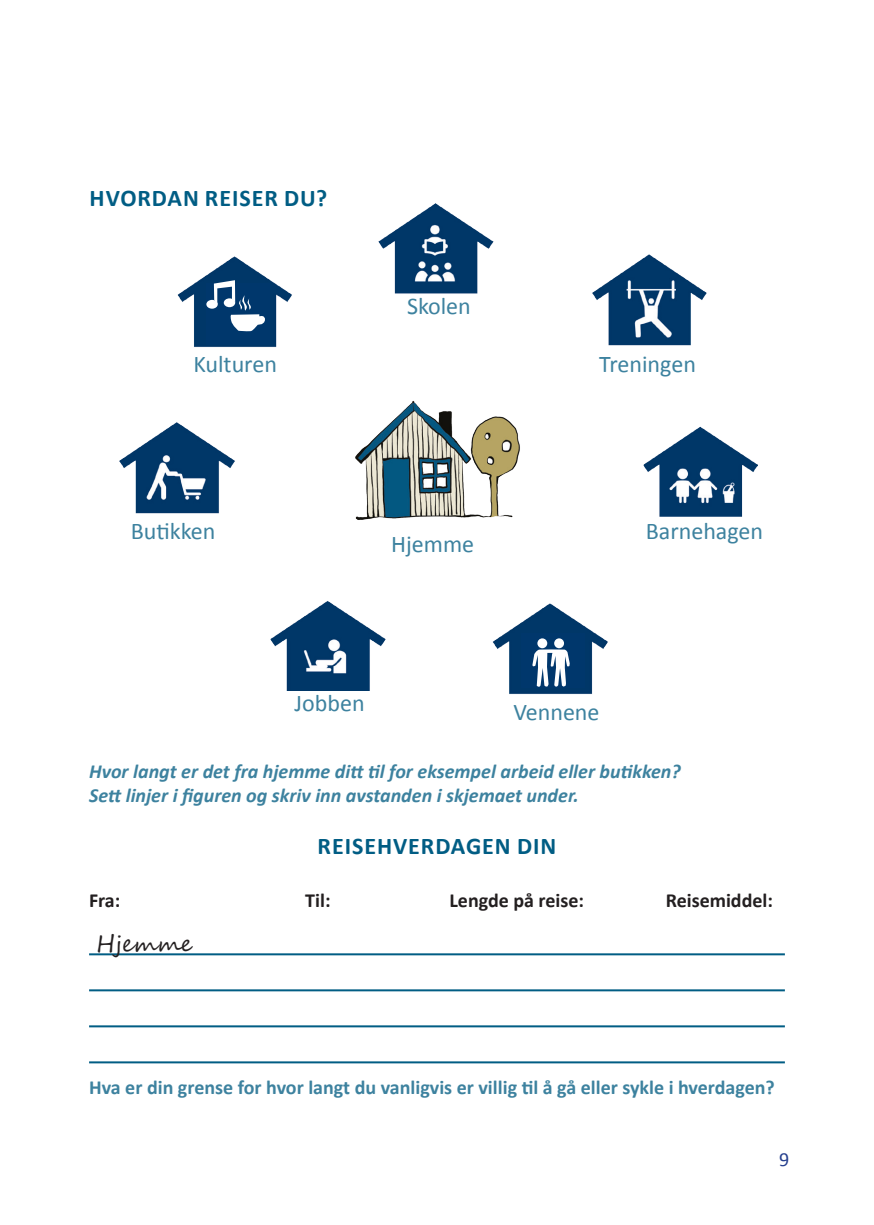
<style>
.page{position:relative;width:874px;height:1225px;background:#fff}
.page>*{position:absolute;margin:0;border:0;box-sizing:border-box;transform-origin:0 0}
.t1{font:24px "Calibri";color:#3d829f}
.t2{font:700 24px "Calibri";letter-spacing:.04em;color:#015d84}
.t3{font:22.8px "Segoe Script";color:#231f20}
.t4{font:italic 700 20px/24px "Calibri";color:#3d829f}
.t5{font:700 20px "Calibri";color:#3d829f}
.t6{font:700 20px "Calibri";color:#231f20}
.t7{font:20px "Calibri";color:#253f8e}
</style>
<div class="page">
<img style="left:378px;top:203px;width:116px;height:91px">
<img style="left:120px;top:422px;width:115px;height:92px">
<img style="left:270px;top:601px;width:116px;height:90px">
<img style="left:643px;top:426px;width:113px;height:91px">
<img style="left:592px;top:254px;width:115px;height:92px">
<img style="left:355px;top:400px;width:165px;height:120px">
<img style="left:177px;top:256px;width:115px;height:91px">
<div style="left:206px;top:283px;width:64px;height:62px;background:#00376c"></div>
<div style="left:206px;top:300px;width:12px;height:9px;background:#fff;border-radius:50%"></div>
<svg style="left:214px;top:280px;width:51px;height:52px"></svg>
<img style="left:492px;top:603px;width:116px;height:91px">
<div style="left:521px;top:632px;width:63px;height:55px;background:#00376c"></div>
<svg style="left:532px;top:649px;width:37px;height:38px"></svg>
<div style="left:537px;top:638px;width:10px;height:10px;background:#fff;border-radius:50%"></div>
<div style="left:554px;top:638px;width:9px;height:10px;background:#fff;border-radius:50%"></div>
<hr style="left:89px;top:953px;width:695px;height:2px;background:#015d84">
<hr style="left:89px;top:989px;width:695px;height:2px;background:#015d84">
<hr style="left:89px;top:1025px;width:695px;height:2px;background:#015d84">
<hr style="left:89px;top:1061px;width:695px;height:2px;background:#015d84">
<p class="t2" style="left:89px;top:183px;width:239px">HVORDAN REISER DU?</p>
<p class="t1" style="left:193px;top:349px;width:85px">Kulturen</p>
<p class="t1" style="left:407px;top:291px;width:65px">Skolen</p>
<p class="t1" style="left:599px;top:349px;width:98px">Treningen</p>
<p class="t1" style="left:131px;top:516px;width:86px">Butikken</p>
<p class="t1" style="left:391px;top:528px;width:84px">Hjemme</p>
<p class="t1" style="left:645px;top:516px;width:119px">Barnehagen</p>
<p class="t1" style="left:294px;top:688px;width:72px">Jobben</p>
<p class="t1" style="left:513px;top:696px;width:88px">Vennene</p>
<p class="t4" style="left:89px;top:759px;width:593px">Hvor langt er det fra hjemme ditt til for eksempel arbeid eller butikken?<br>Sett linjer i figuren og skriv inn avstanden i skjemaet under.</p>
<p class="t2" style="left:317px;top:831px;width:240px">REISEHVERDAGEN DIN</p>
<p class="t6" style="left:89px;top:887px;width:33px">Fra:</p>
<p class="t6" style="left:305px;top:887px;width:27px">Til:</p>
<p class="t6" style="left:449px;top:887px;width:136px">Lengde på reise:</p>
<p class="t6" style="left:665px;top:887px;width:109px">Reisemiddel:</p>
<p class="t3" style="left:96px;top:925px;width:97px">Hjemme</p>
<p class="t5" style="left:89px;top:1075px;width:687px">Hva er din grense for hvor langt du vanligvis er villig til å gå eller sykle i hverdagen?</p>
<p class="t7" style="left:778px;top:1147px;width:12px">9</p>
</div>
